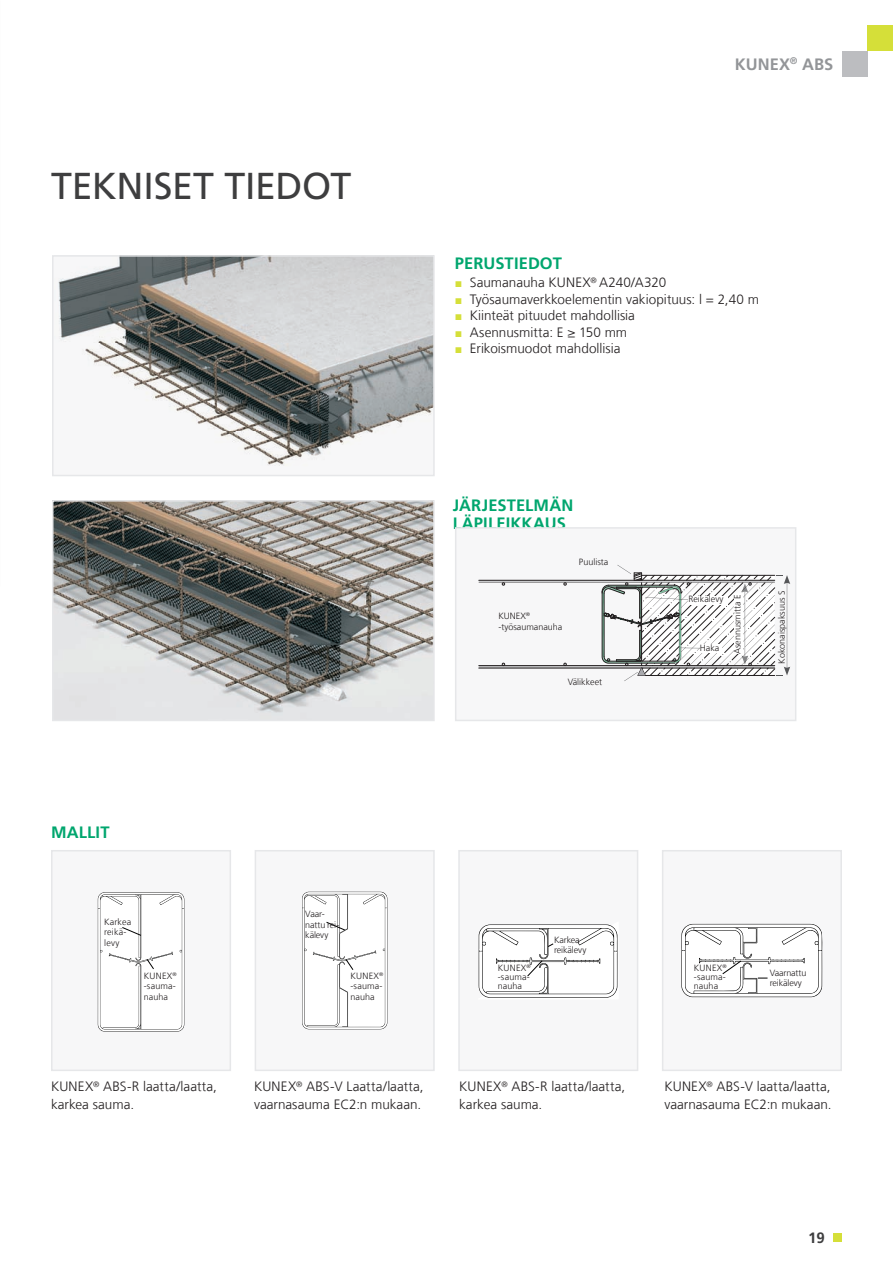
<style>
.page{position:relative;width:893px;height:1263px;background:#fff}
.page>*{position:absolute;margin:0;border:0;box-sizing:border-box;transform-origin:0 0}
.t1{font:37.5px "Frutiger LT Com";letter-spacing:-.01em;color:#3e3e3f}
.t2{font:700 16.5px/18px "Frutiger LT Com";letter-spacing:.005em;color:#00a66e}
.t3{font:700 16.5px "Frutiger LT Com";letter-spacing:.005em;color:#939598}
.t4{font:700 15px "Frutiger LT Com";color:#3e3e3f}
.t5{font:300 13.5px/18px "Frutiger LT Com";color:#231f20}
.t6{font:300 9px/10.5px "Frutiger LT Com";color:#231f20}
.s1{color:#d5df39}
</style>
<div class="page">
<div style="left:833px;top:1233px;width:9px;height:9px;background:#d5df39"></div>
<div style="left:842px;top:51px;width:25px;height:26px;background:#bcbdc0"></div>
<div style="left:867px;top:26px;width:26px;height:25px;background:#d5df39"></div>
<div style="left:52px;top:851px;width:178px;height:219px;background:#f7f7f8"></div>
<svg style="left:98px;top:892px;width:86px;height:139px"></svg>
<div style="left:51px;top:850px;width:180px;height:221px;border:2px solid #e6e7e9"></div>
<div style="left:255px;top:851px;width:179px;height:219px;background:#f7f7f8"></div>
<svg style="left:302px;top:892px;width:85px;height:137px"></svg>
<div style="left:255px;top:850px;width:180px;height:221px;border:2px solid #e6e7e9"></div>
<div style="left:459px;top:851px;width:179px;height:219px;background:#f7f7f8"></div>
<svg style="left:478px;top:924px;width:140px;height:74px"></svg>
<div style="left:458px;top:850px;width:180px;height:221px;border:2px solid #e6e7e9"></div>
<div style="left:663px;top:851px;width:178px;height:219px;background:#f7f7f8"></div>
<svg style="left:681px;top:924px;width:141px;height:73px"></svg>
<div style="left:662px;top:850px;width:180px;height:221px;border:2px solid #e6e7e9"></div>
<img style="left:55px;top:503px;width:377px;height:215px">
<div style="left:52px;top:500px;width:383px;height:221px;border:2px solid #e6e7e9"></div>
<img style="left:55px;top:258px;width:377px;height:208px">
<div style="left:52px;top:255px;width:383px;height:221px;border:2px solid #e6e7e9"></div>
<div style="left:456px;top:528px;width:340px;height:192px;background:#f7f7f8"></div>
<div style="left:455px;top:527px;width:341px;height:194px;border:2px solid #e6e7e9"></div>
<svg style="left:479px;top:565px;width:311px;height:116px"></svg>
<div style="left:734px;top:593px;width:8px;height:61px;background:#fff"></div>
<h1 class="t1" style="left:51px;top:163px;width:302px">TEKNISET TIEDOT</h1>
<p class="t2" style="left:51px;top:823px;width:60px">MALLIT</p>
<p class="t6" style="left:104px;top:916px;width:29px">Karkea reikä&shy;levy</p>
<p class="t6" style="left:144px;top:970px;width:34px;text-align:justify">KUNEX<sup>® </sup>-sauma&shy;nauha</p>
<p class="t6" style="left:305px;top:909px;width:36px">Vaar&shy;nattu rei&shy;kälevy</p>
<p class="t6" style="left:350px;top:970px;width:34px;text-align:justify">KUNEX<sup>® </sup>-sauma&shy;nauha</p>
<p class="t3" style="left:735px;top:54px;width:100px">KUNEX<sup>®</sup> ABS</p>
<p class="t2" style="left:455px;top:254px;width:108px">PERUSTIEDOT</p>
<p class="t5" style="left:455px;top:273px;width:213px"><span class="s1">▪▪</span> Saumanauha KUNEX<sup>®</sup> A240/A320</p>
<p class="t5" style="left:455px;top:290px;width:306px"><span class="s1">▪▪</span> Työsaumaverkkoelementin vakiopituus: l = 2,40 m</p>
<p class="t5" style="left:455px;top:306px;width:182px"><span class="s1">▪▪</span> Kiinteät pituudet mahdollisia</p>
<p class="t5" style="left:455px;top:323px;width:174px"><span class="s1">▪▪</span> Asennusmitta: E ≥ 150 mm</p>
<p class="t5" style="left:455px;top:339px;width:167px"><span class="s1">▪▪</span> Erikoismuodot mahdollisia</p>
<p class="t2" style="left:453px;top:496px;width:122px">JÄRJESTELMÄN<br>LÄPILEIKKAUS</p>
<p class="t6" style="left:579px;top:556px;width:31px">Puulista</p>
<p class="t6" style="left:498px;top:611px;width:66px">KUNEX<sup>® </sup>-työsaumanauha</p>
<p class="t6" style="left:568px;top:676px;width:36px">Välikkeet</p>
<p class="t6" style="left:688px;top:594px;width:36px">Reikälevy</p>
<p class="t6" style="left:700px;top:642px;width:21px">Haka</p>
<p class="t6" style="left:732px;top:654px;width:61px;rotate:-90deg">Asennusmitta E</p>
<p class="t6" style="left:776px;top:664px;width:75px;rotate:-90deg">Kokonaispaksuus S</p>
<p class="t6" style="left:554px;top:934px;width:34px">Karkea reikälevy</p>
<p class="t6" style="left:498px;top:963px;width:34px;line-height:9px;text-align:justify">KUNEX<sup>® </sup>-sauma&shy;nauha</p>
<p class="t6" style="left:770px;top:967px;width:38px">Vaarnattu reikälevy</p>
<p class="t6" style="left:694px;top:963px;width:34px;line-height:9px;text-align:justify">KUNEX<sup>® </sup>-sauma&shy;nauha</p>
<p class="t5" style="left:51px;top:1077px;width:168px">KUNEX<sup>®</sup> ABS-R laatta/laatta, karkea sauma.</p>
<p class="t5" style="left:254px;top:1077px;width:171px">KUNEX<sup>®</sup> ABS-V Laatta/laatta, vaarnasauma EC2:n mukaan.</p>
<p class="t5" style="left:459px;top:1077px;width:168px">KUNEX<sup>®</sup> ABS-R laatta/laatta, karkea sauma.</p>
<p class="t5" style="left:664px;top:1077px;width:169px">KUNEX<sup>®</sup> ABS-V laatta/laatta, vaarnasauma EC2:n mukaan.</p>
<p class="t4" style="left:808px;top:1229px;width:18px">19</p>
</div>
